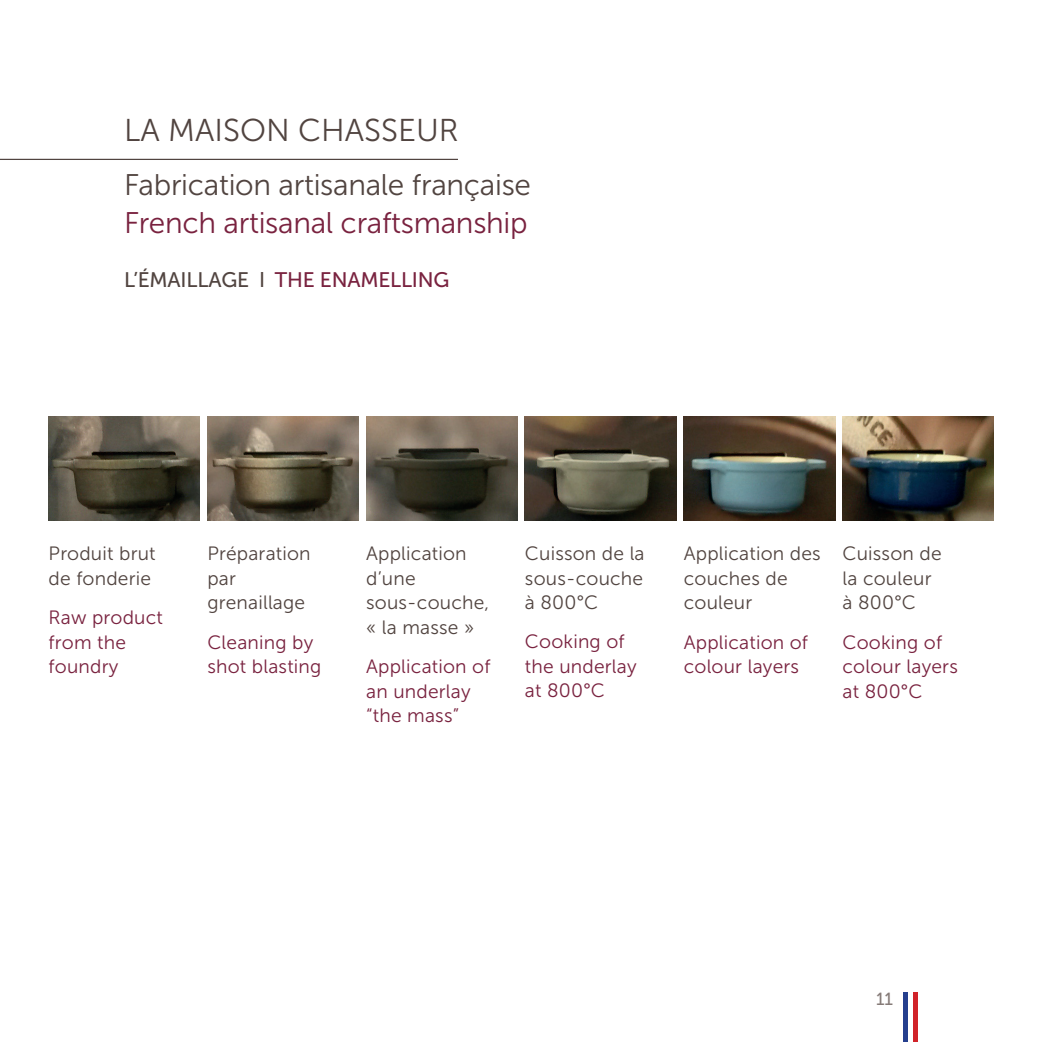
<style>
.page{position:relative;width:1042px;height:1042px;background:#fff}
.page>*{position:absolute;margin:0;border:0;box-sizing:border-box;transform-origin:0 0}
.TITRE_Museo__C18{font:31.5px "Museo Sans 300";color:#514440}
.Sous-TITRE_Museo_500{font:29.75px "Museo Sans 300";letter-spacing:-.01em;color:#514440}
.Sous-TITRE_Frank_ruh{font:29.75px "Museo Sans 300";letter-spacing:-.01em;color:#79223f}
.petit_sous_titre_Mus{font:21px "Museo Sans 500";letter-spacing:-.01em;color:#79223f}
.Sous-chapitre_sommai{font:19.25px/24.5px "Museo Sans 300";letter-spacing:.01em;color:#514440}
.Sous-chapitre_sommai-2{font:19.25px/24.5px "Museo Sans 300";letter-spacing:.01em;color:#79223f}
.t1{font:17.5px "Museo Sans 500";color:#867b78}
.s1{color:#514440}
.s2{font-family:"Helvetica Neue LT Std";color:#514440}
</style>
<div class="page">
<img style="left:49px;top:417px;width:151px;height:104px">
<img style="left:207px;top:417px;width:152px;height:104px">
<img style="left:366px;top:417px;width:151px;height:104px">
<img style="left:525px;top:417px;width:151px;height:104px">
<img style="left:684px;top:417px;width:151px;height:104px">
<img style="left:842px;top:417px;width:152px;height:104px">
<div style="left:903px;top:992px;width:5px;height:50px;background:#253f8e"></div>
<div style="left:913px;top:992px;width:5px;height:50px;background:#d1232a"></div>
<hr style="left:0;top:159px;width:458px;height:1px;background:#514440">
<p class="TITRE_Museo__C18" style="left:124px;top:114px;width:336px">LA MAISON CHASSEUR</p>
<p class="Sous-TITRE_Museo_500" style="left:124px;top:169px;width:408px">Fabrication artisanale française</p>
<p class="Sous-TITRE_Frank_ruh" style="left:124px;top:207px;width:405px">French artisanal craftsmanship</p>
<p class="petit_sous_titre_Mus" style="left:124px;top:268px;width:327px"><span class="s1">L’ÉMAILLAGE</span> <span class="s2">I</span> THE ENAMELLING</p>
<p class="Sous-chapitre_sommai" style="left:49px;top:541px;width:109px">Produit brut de fonderie</p>
<p class="Sous-chapitre_sommai-2" style="left:49px;top:605px;width:116px">Raw product from the foundry</p>
<p class="Sous-chapitre_sommai" style="left:207px;top:541px;width:105px">Préparation par grenaillage</p>
<p class="Sous-chapitre_sommai-2" style="left:207px;top:630px;width:116px">Cleaning by shot blasting</p>
<p class="Sous-chapitre_sommai" style="left:366px;top:541px;width:125px">Application d’une sous-couche, « la masse »</p>
<p class="Sous-chapitre_sommai-2" style="left:366px;top:654px;width:126px">Application of an underlay “the mass”</p>
<p class="Sous-chapitre_sommai" style="left:525px;top:541px;width:121px;text-align:justify">Cuisson de la sous-couche à 800°C</p>
<p class="Sous-chapitre_sommai-2" style="left:525px;top:629px;width:113px">Cooking of the underlay at 800°C</p>
<p class="Sous-chapitre_sommai" style="left:684px;top:541px;width:138px">Application des couches de couleur</p>
<p class="Sous-chapitre_sommai-2" style="left:684px;top:630px;width:126px">Application of colour layers</p>
<p class="Sous-chapitre_sommai" style="left:842px;top:541px;width:101px">Cuisson de la couleur à 800°C</p>
<p class="Sous-chapitre_sommai-2" style="left:842px;top:630px;width:117px">Cooking of colour layers at 800°C</p>
<p class="t1" style="left:876px;top:989px;width:19px">11</p>
</div>
